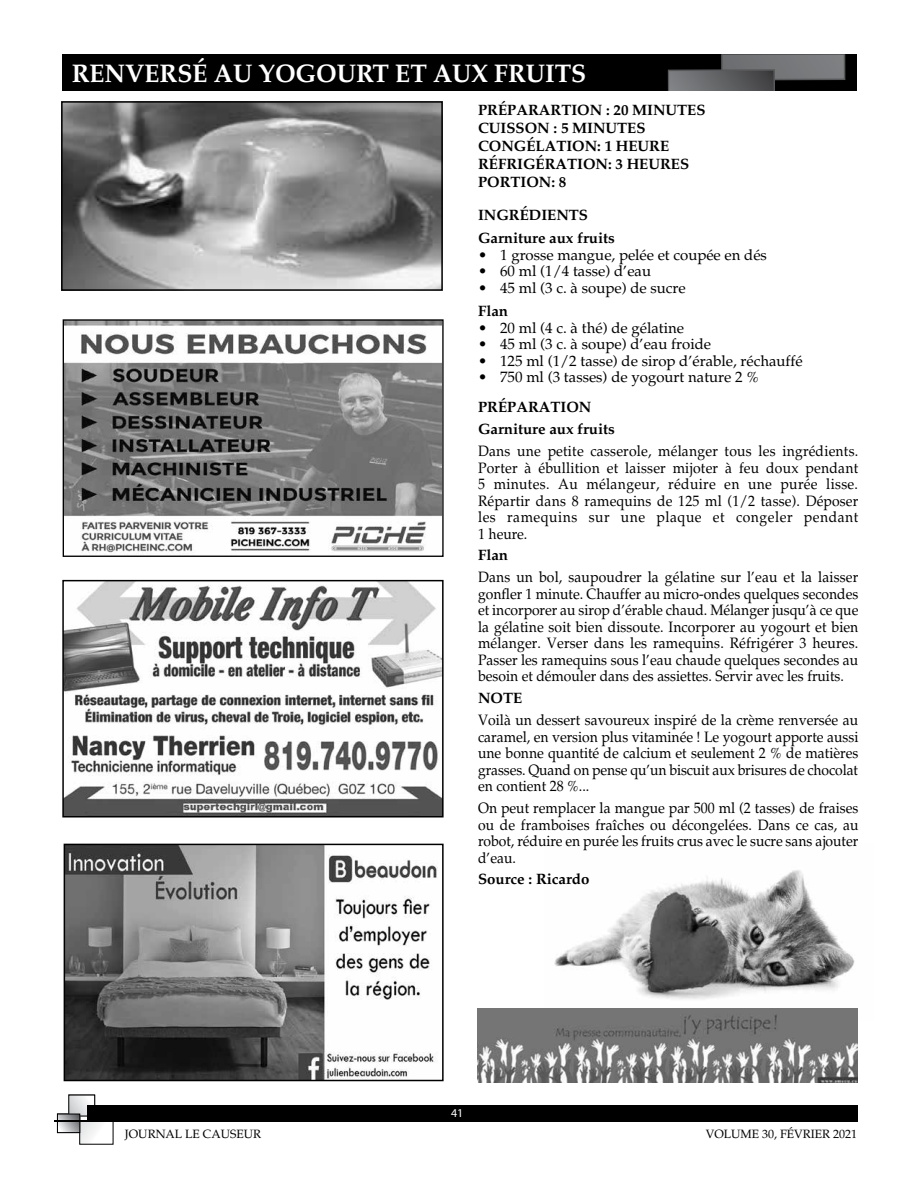
<style>
.page{position:relative;width:918px;height:1188px;background:#fff}
.page>*{position:absolute;margin:0;border:0;box-sizing:border-box;transform-origin:0 0}
.t1{font:700 25.5px "Palatino";color:#fff}
.t2{font:15px/16.5px "Palatino";color:#000;text-align:justify;scale:.93 1}
.t3{font:15px "Palatino";color:#000}
.t4{font:700 15px/18px "Palatino";color:#000}
.t5{font:12px "Palatino";color:#000}
.t6{font:12px "Myriad Pro";color:#fff}
</style>
<div class="page">
<svg style="left:71px;top:1097px;width:17px;height:17px"></svg>
<svg style="left:82px;top:1123px;width:18px;height:19px"></svg>
<svg style="left:59px;top:1116px;width:19px;height:15px"></svg>
<div style="left:57px;top:1114px;width:23px;height:19px;border:1px solid #000"></div>
<hr style="left:54px;top:1120px;width:90px;height:2px;background:#000">
<div style="left:87px;top:1105px;width:770px;height:17px;background:#000"></div>
<img style="left:544px;top:870px;width:314px;height:139px">
<div style="left:62px;top:54px;width:794px;height:37px;background:#000"></div>
<svg style="left:668px;top:54px;width:178px;height:37px"></svg>
<img style="left:64px;top:104px;width:376px;height:184px">
<div style="left:61px;top:101px;width:382px;height:190px;border:2px solid #000"></div>
<img style="left:67px;top:847px;width:371px;height:231px">
<div style="left:64px;top:844px;width:380px;height:237px;border:2px solid #000"></div>
<img style="left:65px;top:321px;width:377px;height:234px">
<div style="left:63px;top:319px;width:381px;height:238px;border:1px solid #000"></div>
<img style="left:65px;top:583px;width:376px;height:232px">
<div style="left:62px;top:580px;width:382px;height:238px;border:2px solid #000"></div>
<img style="left:477px;top:1009px;width:381px;height:73px">
<h1 class="t1" style="left:72px;top:57px;width:516px">RENVERSÉ AU YOGOURT ET AUX FRUITS</h1>
<p class="t4" style="left:478px;top:101px;width:229px">PRÉPARARTION : 20 MINUTES<br>CUISSON : 5 MINUTES<br>CONGÉLATION: 1 HEURE<br>RÉFRIGÉRATION: 3 HEURES<br>PORTION: 8</p>
<p class="t4" style="left:478px;top:203px;width:138px;line-height:23.2px">INGRÉDIENTS<br>Garniture aux fruits</p>
<p class="t3" style="left:478px;top:246px;width:290px">• 1 grosse mangue, pelée et coupée en dés</p>
<p class="t3" style="left:478px;top:263px;width:175px">• 60 ml (1/4 tasse) d’eau</p>
<p class="t3" style="left:478px;top:279px;width:209px">• 45 ml (3 c. à soupe) de sucre</p>
<p class="t4" style="left:478px;top:302px;width:32px">Flan</p>
<p class="t3" style="left:478px;top:319px;width:208px">• 20 ml (4 c. à thé) de gélatine</p>
<p class="t3" style="left:478px;top:335px;width:234px">• 45 ml (3 c. à soupe) d’eau froide</p>
<p class="t3" style="left:478px;top:352px;width:326px">• 125 ml (1/2 tasse) de sirop d’érable, réchauffé</p>
<p class="t3" style="left:478px;top:368px;width:282px">• 750 ml (3 tasses) de yogourt nature 2 %</p>
<p class="t4" style="left:478px;top:396px;width:138px;line-height:21.9px">PRÉPARATION<br>Garniture aux fruits</p>
<p class="t2" style="left:478px;top:443px;width:411px">Dans une petite casserole, mélanger tous les ingrédients.<br>Porter à ébullition et laisser mijoter à feu doux pendant 5 minutes. Au mélangeur, réduire en une purée lisse.<br>Répartir dans 8 ramequins de 125 ml (1/2 tasse). Déposer les ramequins sur une plaque et congeler pendant 1 heure.</p>
<p class="t4" style="left:478px;top:546px;width:32px">Flan</p>
<p class="t2" style="left:478px;top:569px;width:410px">Dans un bol, saupoudrer la gélatine sur l’eau et la laisser gonfler 1 minute. Chauffer au micro-ondes quelques secondes et incorporer au sirop d’érable chaud. Mélanger jusqu’à ce que la gélatine soit bien dissoute. Incorporer au yogourt et bien mélanger. Verser dans les ramequins. Réfrigérer 3 heures.<br>Passer les ramequins sous l’eau chaude quelques secondes au besoin et démouler dans des assiettes. Servir avec les fruits.</p>
<p class="t4" style="left:478px;top:689px;width:46px">NOTE</p>
<p class="t2" style="left:478px;top:712px;width:410px">Voilà un dessert savoureux inspiré de la crème renversée au caramel, en version plus vitaminée ! Le yogourt apporte aussi une bonne quantité de calcium et seulement 2 % de matières grasses. Quand on pense qu’un biscuit aux brisures de chocolat en contient 28 %...</p>
<p class="t2" style="left:478px;top:800px;width:411px">On peut remplacer la mangue par 500 ml (2 tasses) de fraises ou de framboises fraîches ou décongelées. Dans ce cas, au robot, réduire en purée les fruits crus avec le sucre sans ajouter d’eau.</p>
<p class="t4" style="left:478px;top:870px;width:113px">Source : Ricardo</p>
<p class="t6" style="left:451px;top:1106px;width:14px">41</p>
<p class="t5" style="left:125px;top:1127px;width:138px">JOURNAL LE CAUSEUR</p>
<p class="t5" style="left:706px;top:1127px;width:153px">VOLUME 30, FÉVRIER 2021</p>
</div>
